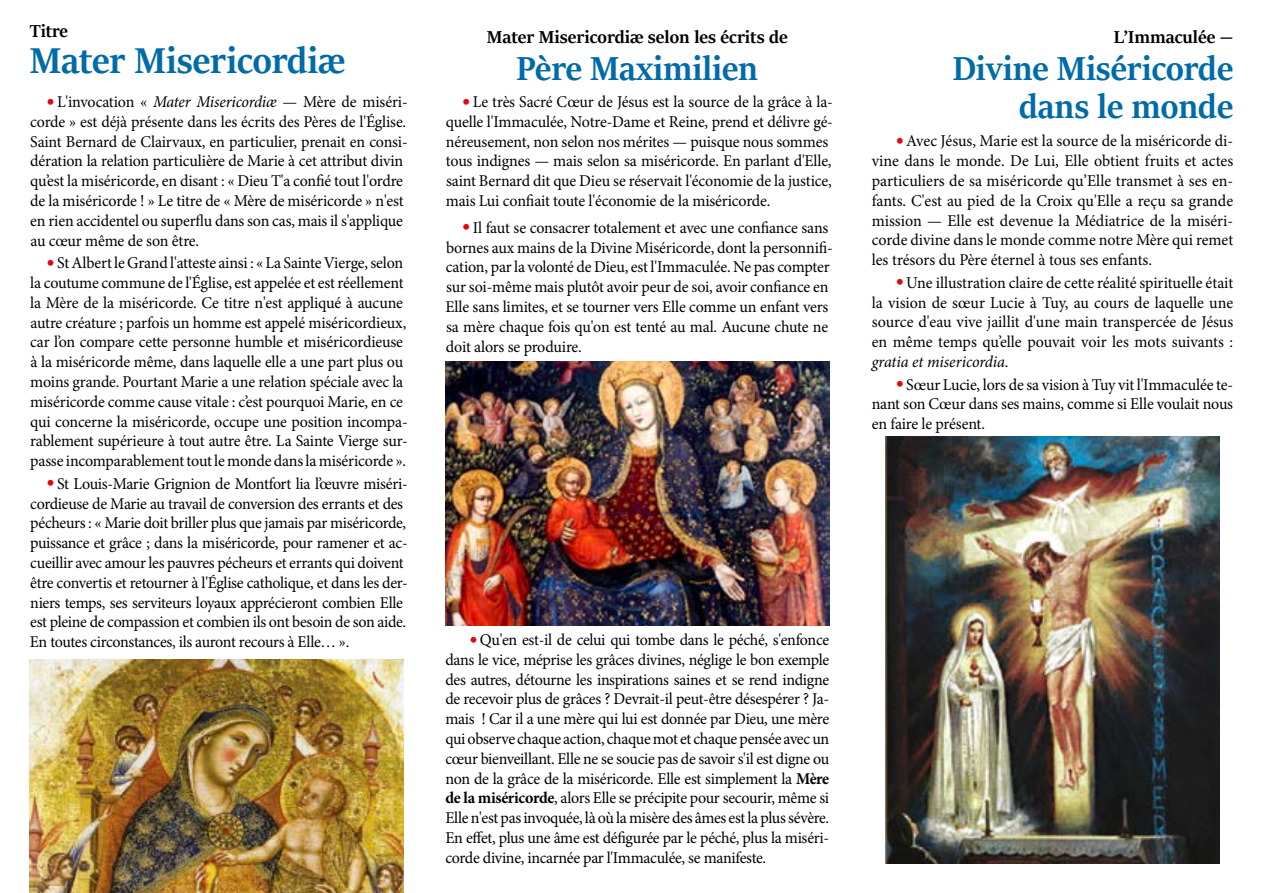
<style>
.page{position:relative;width:1263px;height:893px;background:#fff}
.page>*{position:absolute;margin:0;border:0;box-sizing:border-box;transform-origin:0 0}
.t1{font:700 40.5px "Sitka Banner";color:#006ba8}
.t2{font:700 37.5px/37.5px "Sitka Banner";color:#006ba8;text-align:right}
.t3{font:700 19.5px "Sitka Banner";color:#000}
.t4{font:16.5px/19.8px "Minion Pro";letter-spacing:-.015em;color:#000}
.s1{font-family:"Slimbach Itc TEE";font-size:21px;color:#e30613}
.s2{font-style:italic}
.s3{font-weight:700}
</style>
<div class="page">
<img style="left:30px;top:659px;width:374px;height:234px">
<img style="left:445px;top:361px;width:384px;height:264px">
<img style="left:886px;top:436px;width:333px;height:427px">
<p class="t3" style="left:30px;top:17px;width:40px">Titre</p>
<h1 class="t1" style="left:30px;top:31px;width:317px">Mater Misericordiæ</h1>
<p class="t4" style="left:30px;top:92px;width:379px;text-indent:14px"><span class="s1">•</span>L'invocation « <span class="s2">Mater Misericordiæ</span> — Mère de miséri&shy;corde » est déjà présente dans les écrits des Pères de l'Église.<br>Saint Bernard de Clairvaux, en particulier, prenait en consi&shy;dération la relation particulière de Marie à cet attribut divin qu’est la miséricorde, en disant : « Dieu T'a confié tout l'ordre de la miséricorde ! » Le titre de « Mère de miséricorde » n'est en rien accidentel ou superflu dans son cas, mais il s'applique au cœur même de son être.</p>
<p class="t4" style="left:30px;top:253px;width:379px;text-align:center"><span class="s1">•</span>St Albert le Grand l'atteste ainsi : « La Sainte Vierge, selon<br>la coutume commune de l'Église, est appelée et est réellement la Mère de la miséricorde. Ce titre n'est appliqué à aucune autre créature ; parfois un homme est appelé miséricordieux, car l’on compare cette personne humble et miséricordieuse à la miséricorde même, dans laquelle elle a une part plus ou moins grande. Pourtant Marie a une relation spéciale avec la miséricorde comme cause vitale : c’est pourquoi Marie, en ce qui concerne la miséricorde, occupe une position incompa&shy;rablement supérieure à tout autre être. La Sainte Vierge sur&shy;passe incomparablement tout le monde dans la miséricorde ».</p>
<p class="t4" style="left:30px;top:474px;width:379px;text-indent:14px"><span class="s1">•</span>St Louis-Marie Grignion de Montfort lia l’œuvre miséri&shy;cordieuse de Marie au travail de conversion des errants et des pécheurs : « Marie doit briller plus que jamais par miséricorde, puissance et grâce ; dans la miséricorde, pour ramener et ac&shy;cueillir avec amour les pauvres pécheurs et errants qui doivent être convertis et retourner à l'Église catholique, et dans les der&shy;niers temps, ses serviteurs loyaux apprécieront combien Elle est pleine de compassion et combien ils ont besoin de son aide.<br>En toutes circonstances, ils auront recours à Elle… ».</p>
<p class="t3" style="left:487px;top:23px;width:302px">Mater Misericordiæ selon les écrits de</p>
<h2 class="t2" style="left:517px;top:48px;width:243px">Père Maximilien</h2>
<p class="t4" style="left:446px;top:92px;width:389px;text-indent:14px"><span class="s1">•</span>Le très Sacré Cœur de Jésus est la source de la grâce à la&shy;quelle l'Immaculée, Notre-Dame et Reine, prend et délivre gé&shy;néreusement, non selon nos mérites — puisque nous sommes tous indignes — mais selon sa miséricorde. En parlant d'Elle, saint Bernard dit que Dieu se réservait l'économie de la justice, mais Lui confiait toute l'économie de la miséricorde.</p>
<p class="t4" style="left:445px;top:218px;width:389px;text-indent:14px"><span class="s1">•</span>Il faut se consacrer totalement et avec une confiance sans bornes aux mains de la Divine Miséricorde, dont la personnifi&shy;cation, par la volonté de Dieu, est l'Immaculée. Ne pas compter sur soi-même mais plutôt avoir peur de soi, avoir confiance en Elle sans limites, et se tourner vers Elle comme un enfant vers sa mère chaque fois qu'on est tenté au mal. Aucune chute ne doit alors se produire.</p>
<p class="t3" style="left:1114px;top:23px;width:121px">L’Immaculée —</p>
<h2 class="t2" style="left:953px;top:48px;width:282px">Divine Miséricorde dans le monde</h2>
<p class="t4" style="left:872px;top:131px;width:363px;text-align:justify;text-indent:21px"><span class="s1">•</span>Avec Jésus, Marie est la source de la miséricorde di&shy;vine dans le monde. De Lui, Elle obtient fruits et actes particuliers de sa miséricorde qu’Elle transmet à ses en&shy;fants. C'est au pied de la Croix qu'Elle a reçu sa grande mission — Elle est devenue la Médiatrice de la miséri&shy;corde divine dans le monde comme notre Mère qui remet les trésors du Père éternel à tous ses enfants.</p>
<p class="t4" style="left:872px;top:273px;width:363px;text-align:justify;text-indent:21px"><span class="s1">•</span>Une illustration claire de cette réalité spirituelle était la vision de sœur Lucie à Tuy, au cours de laquelle une source d'eau vive jaillit d'une main transpercée de Jésus en même temps qu’elle pouvait voir les mots suivants : <span class="s2">gratia et misericordia</span>.</p>
<p class="t4" style="left:872px;top:374px;width:363px;text-align:justify;text-indent:21px"><span class="s1">•</span>Sœur Lucie, lors de sa vision à Tuy vit l'Immaculée te&shy;nant son Cœur dans ses mains, comme si Elle voulait nous en faire le présent.</p>
<p class="t4" style="left:445px;top:630px;width:385px;text-align:justify;text-indent:21px"><span class="s1">•</span>Qu'en est-il de celui qui tombe dans le péché, s'enfonce dans le vice, méprise les grâces divines, néglige le bon exemple des autres, détourne les inspirations saines et se rend indigne de recevoir plus de grâces ? Devrait-il peut-être désespérer ? Ja&shy;mais ! Car il a une mère qui lui est donnée par Dieu, une mère qui observe chaque action, chaque mot et chaque pensée avec un cœur bienveillant. Elle ne se soucie pas de savoir s'il est digne ou non de la grâce de la miséricorde. Elle est simplement la <span class="s3">Mère de la miséricorde</span>, alors Elle se précipite pour secourir, même si Elle n'est pas invoquée, là où la misère des âmes est la plus sévère.<br>En effet, plus une âme est défigurée par le péché, plus la miséri&shy;corde divine, incarnée par l'Immaculée, se manifeste.</p>
</div>
